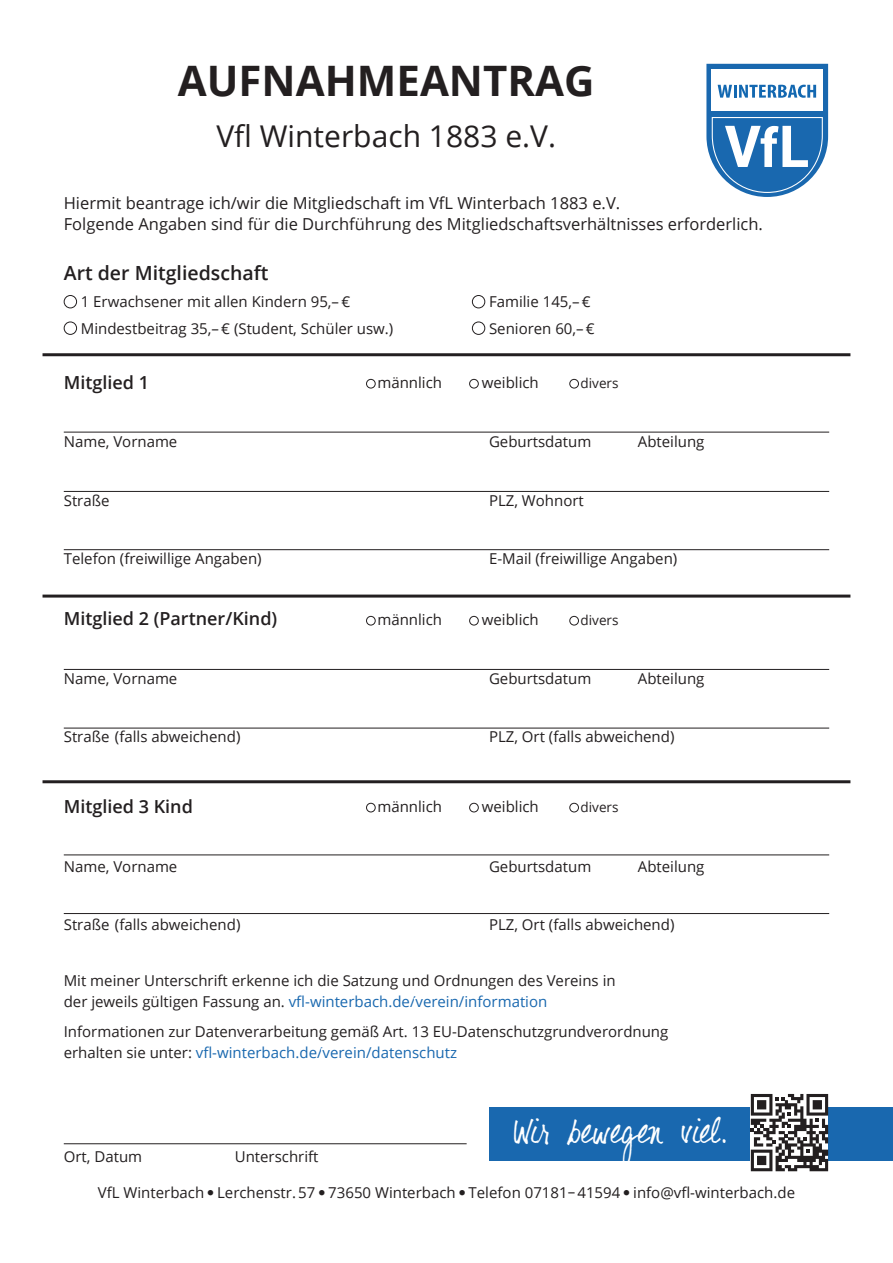
<style>
.page{position:relative;width:893px;height:1263px;background:#fff}
.page>*{position:absolute;margin:0;border:0;box-sizing:border-box;transform-origin:0 0}
.t1{font:700 42px "Open Sans";color:#231f20}
.t2{font:36px "Shelter Me";color:#fff}
.t3{font:30px "Open Sans";color:#231f20}
.t4{font:600 19.5px "Open Sans";color:#231f20}
.t5{font:600 18px "Open Sans";color:#231f20}
.t6{font:16.5px/21px "Open Sans";color:#231f20}
.t7{font:15px/21px "Open Sans";color:#231f20}
.t8{font:13.5px "Open Sans";color:#231f20}
.s1{color:#1968af}
</style>
<div class="page">
<div style="left:366px;top:379px;width:9px;height:9px;border:1px solid #231f20;border-radius:50%"></div>
<div style="left:469px;top:379px;width:10px;height:9px;border:1px solid #231f20;border-radius:50%"></div>
<div style="left:569px;top:379px;width:10px;height:9px;border:1px solid #231f20;border-radius:50%"></div>
<svg style="left:706px;top:64px;width:122px;height:133px"></svg>
<div style="left:490px;top:1107px;width:403px;height:54px;background:#1968af"></div>
<svg style="left:751px;top:1094px;width:77px;height:77px;background:#848282"></svg>
<hr style="left:64px;top:1143px;width:403px;height:1px;background:#231f20">
<hr style="left:43px;top:780px;width:807px;height:3px;background:#231f20">
<hr style="left:43px;top:595px;width:807px;height:3px;background:#231f20">
<hr style="left:43px;top:353px;width:807px;height:3px;background:#231f20">
<hr style="left:64px;top:432px;width:765px;height:1px;background:#231f20">
<hr style="left:64px;top:491px;width:765px;height:1px;background:#231f20">
<hr style="left:64px;top:549px;width:765px;height:1px;background:#231f20">
<hr style="left:64px;top:669px;width:765px;height:1px;background:#231f20">
<hr style="left:64px;top:728px;width:765px;height:1px;background:#231f20">
<hr style="left:64px;top:854px;width:765px;height:1px;background:#231f20">
<hr style="left:64px;top:913px;width:765px;height:1px;background:#231f20">
<div style="left:472px;top:295px;width:13px;height:13px;border:1px solid #231f20;border-radius:50%"></div>
<div style="left:64px;top:295px;width:13px;height:13px;border:1px solid #231f20;border-radius:50%"></div>
<div style="left:64px;top:322px;width:13px;height:13px;border:1px solid #231f20;border-radius:50%"></div>
<div style="left:472px;top:322px;width:13px;height:13px;border:1px solid #231f20;border-radius:50%"></div>
<div style="left:366px;top:616px;width:9px;height:9px;border:1px solid #231f20;border-radius:50%"></div>
<div style="left:469px;top:616px;width:10px;height:9px;border:1px solid #231f20;border-radius:50%"></div>
<div style="left:569px;top:616px;width:10px;height:9px;border:1px solid #231f20;border-radius:50%"></div>
<div style="left:366px;top:803px;width:9px;height:9px;border:1px solid #231f20;border-radius:50%"></div>
<div style="left:469px;top:803px;width:10px;height:9px;border:1px solid #231f20;border-radius:50%"></div>
<div style="left:569px;top:803px;width:10px;height:9px;border:1px solid #231f20;border-radius:50%"></div>
<h1 class="t1" style="left:178px;top:51px;width:418px">AUFNAHMEANTRAG</h1>
<h3 class="t3" style="left:216px;top:116px;width:341px">Vfl Winterbach 1883 e.V.</h3>
<p class="t6" style="left:64px;top:192px;width:701px">Hiermit beantrage ich/wir die Mitgliedschaft im VfL Winterbach 1883 e.V.<br>Folgende Angaben sind für die Durchführung des Mitgliedschaftsverhältnisses erforderlich.</p>
<h3 class="t4" style="left:64px;top:259px;width:206px">Art der Mitgliedschaft</h3>
<p class="t7" style="left:81px;top:290px;width:271px">1 Erwachsener mit allen Kindern 95,– €</p>
<p class="t7" style="left:489px;top:290px;width:103px">Familie 145,– €</p>
<p class="t7" style="left:81px;top:317px;width:314px">Mindestbeitrag 35,– € (Student, Schüler usw.)</p>
<p class="t7" style="left:489px;top:317px;width:107px">Senioren 60,– €</p>
<p class="t5" style="left:64px;top:370px;width:87px">Mitglied 1</p>
<p class="t7" style="left:377px;top:372px;width:66px">männlich</p>
<p class="t7" style="left:482px;top:372px;width:59px">weiblich</p>
<p class="t8" style="left:581px;top:374px;width:39px">divers</p>
<p class="t7" style="left:64px;top:431px;width:115px">Name, Vorname</p>
<p class="t7" style="left:489px;top:431px;width:104px">Geburtsdatum</p>
<p class="t7" style="left:638px;top:431px;width:68px">Abteilung</p>
<p class="t7" style="left:64px;top:489px;width:47px">Straße</p>
<p class="t7" style="left:489px;top:489px;width:96px">PLZ, Wohnort</p>
<p class="t7" style="left:64px;top:548px;width:199px">Telefon (freiwillige Angaben)</p>
<p class="t7" style="left:489px;top:548px;width:190px">E-Mail (freiwillige Angaben)</p>
<p class="t5" style="left:64px;top:606px;width:215px">Mitglied 2 (Partner/Kind)</p>
<p class="t7" style="left:377px;top:609px;width:66px">männlich</p>
<p class="t7" style="left:482px;top:609px;width:59px">weiblich</p>
<p class="t8" style="left:581px;top:611px;width:39px">divers</p>
<p class="t7" style="left:64px;top:667px;width:115px">Name, Vorname</p>
<p class="t7" style="left:489px;top:667px;width:104px">Geburtsdatum</p>
<p class="t7" style="left:638px;top:667px;width:68px">Abteilung</p>
<p class="t7" style="left:64px;top:726px;width:178px">Straße (falls abweichend)</p>
<p class="t7" style="left:489px;top:726px;width:187px">PLZ, Ort (falls abweichend)</p>
<p class="t5" style="left:64px;top:794px;width:131px">Mitglied 3 Kind</p>
<p class="t7" style="left:377px;top:796px;width:66px">männlich</p>
<p class="t7" style="left:482px;top:796px;width:59px">weiblich</p>
<p class="t8" style="left:581px;top:798px;width:39px">divers</p>
<p class="t7" style="left:64px;top:855px;width:115px">Name, Vorname</p>
<p class="t7" style="left:489px;top:855px;width:104px">Geburtsdatum</p>
<p class="t7" style="left:638px;top:855px;width:68px">Abteilung</p>
<p class="t7" style="left:64px;top:914px;width:178px">Straße (falls abweichend)</p>
<p class="t7" style="left:489px;top:914px;width:187px">PLZ, Ort (falls abweichend)</p>
<p class="t7" style="left:64px;top:970px;width:553px">Mit meiner Unterschrift erkenne ich die Satzung und Ordnungen des Vereins in der jeweils gültigen Fassung an. <span class="s1">vfl-winterbach.de/verein/information</span></p>
<p class="t7" style="left:64px;top:1020px;width:606px">Informationen zur Datenverarbeitung gemäß Art. 13 EU-Datenschutzgrundverordnung erhalten sie unter: <span class="s1">vfl-winterbach.de/verein/datenschutz</span></p>
<p class="t7" style="left:64px;top:1145px;width:80px">Ort, Datum</p>
<p class="t7" style="left:235px;top:1145px;width:85px">Unterschrift</p>
<h2 class="t2" style="left:513px;top:1109px;width:217px">Wir bewegen viel.</h2>
<p class="t7" style="left:98px;top:1182px;width:699px">VfL Winterbach • Lerchenstr. 57 • 73650 Winterbach • Telefon 07181– 41594 • info@vfl-winterbach.de</p>
</div>
